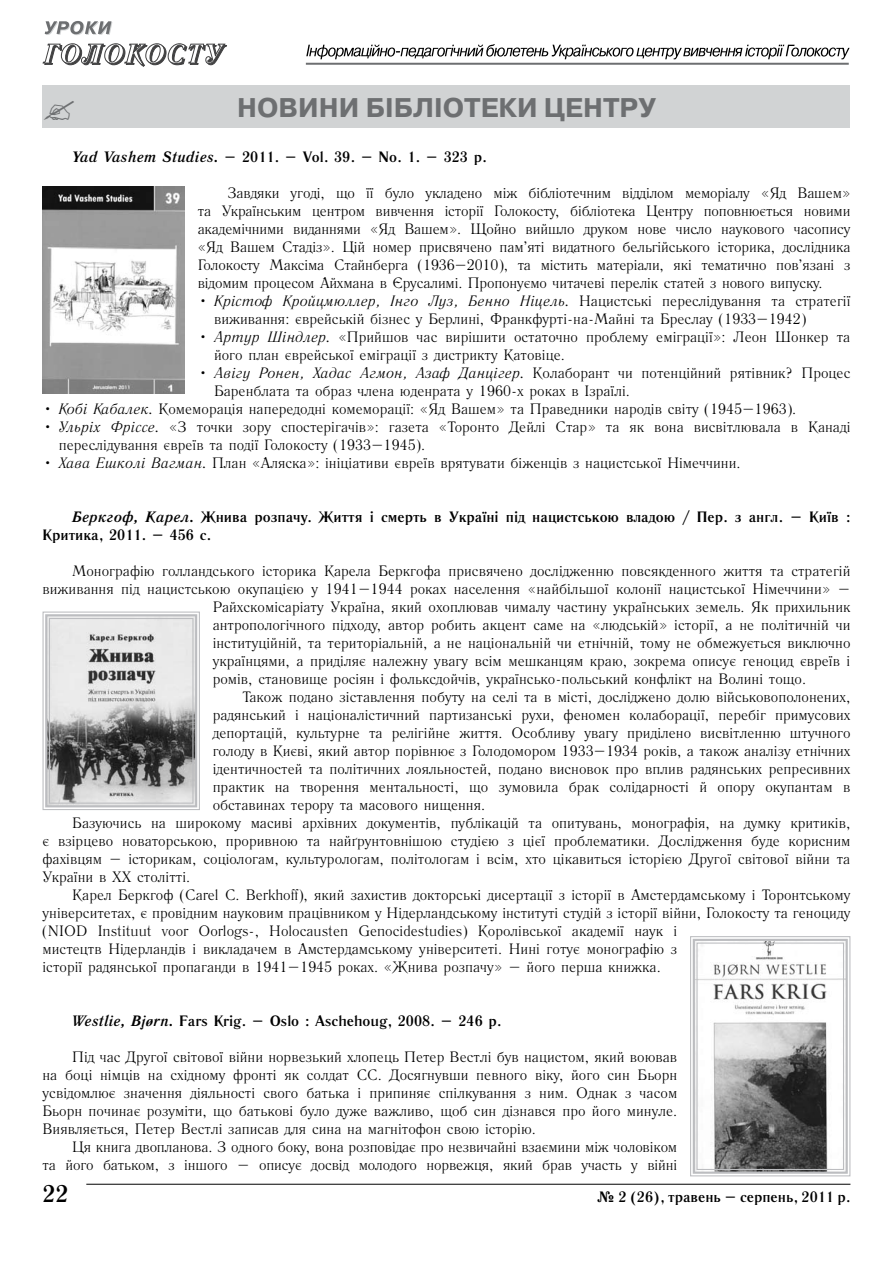
<style>
.page{position:relative;width:893px;height:1263px;background:#fff}
.page>*{position:absolute;margin:0;border:0;box-sizing:border-box;transform-origin:0 0}
.t1{font:700 27px "Pragmatica C";color:#6d6f71}
.t2{font:700 24px "Literaturnaya C";color:#000}
.t3{font:15px/18px "Literaturnaya C";color:#000}
.t4{font:700 15px/18px "Literaturnaya C";color:#000}
.s1{font-style:italic}
.s2{font-family:"Times New Roman";font-style:italic}
</style>
<div class="page">
<hr style="left:306px;top:63px;width:543px;height:1px;background:#6d6f71">
<hr style="left:306px;top:64px;width:543px;height:1px;background:#6d6f71">
<svg style="left:306px;top:44px;width:544px;height:15px"></svg>
<svg style="left:45px;top:21px;width:67px;height:14px"></svg>
<svg style="left:43px;top:43px;width:184px;height:24px"></svg>
<hr style="left:86px;top:1184px;width:764px;height:1px;background:#000">
<div style="left:43px;top:85px;width:807px;height:43px;background:#d1d3d4"></div>
<img style="left:43px;top:186px;width:142px;height:208px">
<svg style="left:42px;top:611px;width:158px;height:199px;background:#aeaeae"></svg>
<div style="left:45px;top:614px;width:152px;height:193px;border:2px solid #bcbdc0"></div>
<div style="left:49px;top:618px;width:144px;height:186px;border:1px solid #bcbdc0"></div>
<svg style="left:690px;top:936px;width:161px;height:241px"></svg>
<div style="left:693px;top:939px;width:155px;height:235px;border:2px solid #bcbdc0"></div>
<div style="left:696px;top:942px;width:148px;height:228px;border:1px solid #bcbdc0"></div>
<h1 class="t1" style="left:237px;top:93px;width:420px">НОВИНИ БІБЛІОТЕКИ ЦЕНТРУ</h1>
<p class="t4" style="left:72px;top:148px;width:416px"><span class="s1">Yad Vashem Studies.</span> – 2011. – Vol. 39. – No. 1. – 323 р.</p>
<p class="t3" style="left:198px;top:184px;width:654px;text-align:justify;text-indent:30px">Завдяки угоді, що її було укладено між бібліотечним відділом меморіалу «Яд Вашем» та Українським центром вивчення історії Голокосту, бібліотека Центру поповнюється новими академічними виданнями «Яд Вашем». Щойно вийшло друком нове число наукового часопису «Яд Вашем Стадіз». Цій номер присвячено пам’яті видатного бельгійського історика, дослідника Голокосту Максіма Стайнберга (1936–2010), та містить матеріали, які тематично пов’язані з відомим процесом Айхмана в Єрусалимі. Пропонуємо читачеві перелік статей з нового випуску.</p>
<p class="t3" style="left:214px;top:292px;width:638px;text-indent:-16px">• <span class="s1">Крістоф Кройцмюллер, Інго Луз, Бенно Ніцель.</span> Нацистські переслідування та стратегії виживання: єврейській бізнес у Берлині, Франкфурті-на-Майні та Бреслау (1933–1942)</p>
<p class="t3" style="left:214px;top:328px;width:638px;text-indent:-16px">• <span class="s1">Артур Шіндлер.</span> «Прийшов час вирішити остаточно проблему еміграції»: Леон Шонкер та його план єврейської еміграції з дистрикту Катовіце.</p>
<p class="t3" style="left:214px;top:364px;width:638px;text-indent:-16px">• <span class="s1">Авігу Ронен, Хадас Агмон, Азаф Данцігер.</span> Колаборант чи потенційний рятівник? Процес<br>Баренблата та образ члена юденрата у 1960-х роках в Ізраїлі.</p>
<p class="t3" style="left:43px;top:400px;width:755px">• <span class="s1">Кобі Кабалек.</span> Комеморація напередодні комеморації: «Яд Вашем» та Праведники народів світу (1945–1963).</p>
<p class="t3" style="left:59px;top:418px;width:793px;text-indent:-16px">• <span class="s1">Ульріх Фріссе.</span> «З точки зору спостерігачів»: газета «Торонто Дейлі Стар» та як вона висвітлювала в Канаді переслідування євреїв та події Голокосту (1933–1945).</p>
<p class="t3" style="left:43px;top:454px;width:700px">• <span class="s1">Хава Ешколі Вагман.</span> План «Аляска»: ініціативи євреїв врятувати біженців з нацистської Німеччини.</p>
<p class="t4" style="left:43px;top:508px;width:809px;text-indent:30px"><span class="s1">Беркгоф, Карел.</span> Жнива розпачу. Життя і смерть в Україні під нацистською владою / Пер. з англ. – Київ :<br>Критика, 2011. – 456 с.</p>
<p class="t3" style="left:72px;top:562px;width:780px">Монографію голландського історика Карела Беркгофа присвячено дослідженню повсякденного життя та стратегій</p>
<p class="t3" style="left:43px;top:580px;width:809px">виживання під нацистською окупацією у 1941–1944 роках населення «найбільшої колонії нацистської Німеччини» –</p>
<p class="t3" style="left:213px;top:598px;width:639px">Райхскомісаріату Україна, який охоплював чималу частину українських земель. Як прихильник</p>
<p class="t3" style="left:213px;top:616px;width:639px">антропологічного підходу, автор робить акцент саме на «людській» історії, а не політичній чи</p>
<p class="t3" style="left:213px;top:634px;width:639px">інституційній, та територіальній, а не національній чи етнічній, тому не обмежується виключно</p>
<p class="t3" style="left:213px;top:652px;width:639px">українцями, а приділяє належну увагу всім мешканцям краю, зокрема описує геноцид євреїв і</p>
<p class="t3" style="left:213px;top:670px;width:595px">ромів, становище росіян і фольксдойчів, українсько-польський конфлікт на Волині тощо.</p>
<p class="t3" style="left:242px;top:688px;width:609px">Також подано зіставлення побуту на селі та в місті, досліджено долю військовополонених,</p>
<p class="t3" style="left:213px;top:706px;width:639px">радянський і націоналістичний партизанські рухи, феномен колаборації, перебіг примусових</p>
<p class="t3" style="left:213px;top:724px;width:639px">депортацій, культурне та релігійне життя. Особливу увагу приділено висвітленню штучного</p>
<p class="t3" style="left:213px;top:742px;width:639px">голоду в Києві, який автор порівнює з Голодомором 1933–1934 років, а також аналізу етнічних</p>
<p class="t3" style="left:213px;top:760px;width:639px">ідентичностей та політичних лояльностей, подано висновок про вплив радянських репресивних</p>
<p class="t3" style="left:213px;top:778px;width:639px">практик на творення ментальності, що зумовила брак солідарності й опору окупантам в</p>
<p class="t3" style="left:213px;top:796px;width:274px">обставинах терору та масового нищення.</p>
<p class="t3" style="left:72px;top:814px;width:780px">Базуючись на широкому масиві архівних документів, публікацій та опитувань, монографія, на думку критиків,</p>
<p class="t3" style="left:43px;top:832px;width:809px">є взірцево новаторською, проривною та найґрунтовнішою студією з цієї проблематики. Дослідження буде корисним</p>
<p class="t3" style="left:43px;top:850px;width:809px">фахівцям – історикам, соціологам, культурологам, політологам і всім, хто цікавиться історією Другої світової війни та</p>
<p class="t3" style="left:43px;top:868px;width:149px">України в XX столітті.</p>
<p class="t3" style="left:72px;top:886px;width:780px">Карел Беркгоф (Carel C. Berkhoff), який захистив докторські дисертації з історії в Амстердамському і Торонтському</p>
<p class="t3" style="left:43px;top:904px;width:809px">університетах, є провідним науковим працівником у Нідерландському інституті студій з історії війни, Голокосту та геноциду</p>
<p class="t3" style="left:43px;top:922px;width:636px">(NIOD Instituut voor Oorlogs-, Holocausten Genocidestudies) Королівської академії наук і</p>
<p class="t3" style="left:43px;top:940px;width:636px">мистецтв Нідерландів і викладачем в Амстердамському університеті. Нині готує монографію з</p>
<p class="t3" style="left:43px;top:958px;width:620px">історії радянської пропаганди в 1941–1945 роках. «Жнива розпачу» – його перша книжка.</p>
<p class="t4" style="left:72px;top:1012px;width:431px"><span class="s1">Westlie, Bj</span><span class="s2">ø</span><span class="s1">rn.</span> Fars Krig. – Oslo : Aschehoug, 2008. – 246 p.</p>
<p class="t3" style="left:43px;top:1048px;width:636px;text-align:justify;text-indent:30px">Під час Другої світової війни норвезький хлопець Петер Вестлі був нацистом, який воював на боці німців на східному фронті як солдат СС. Досягнувши певного віку, його син Бьорн усвідомлює значення діяльності свого батька і припиняє спілкування з ним. Однак з часом Бьорн починає розуміти, що батькові було дуже важливо, щоб син дізнався про його минуле.<br>Виявляється, Петер Вестлі записав для сина на магнітофон свою історію.</p>
<p class="t3" style="left:43px;top:1138px;width:636px;text-align:right">Ця книга двопланова. З одного боку, вона розповідає про незвичайні взаємини між чоловіком<br>та його батьком, з іншого – описує досвід молодого норвежця, який брав участь у війні</p>
<h2 class="t2" style="left:43px;top:1179px;width:27px">22</h2>
<p class="t4" style="left:597px;top:1187px;width:255px">№ 2 (26), травень – серпень, 2011 р.</p>
</div>
